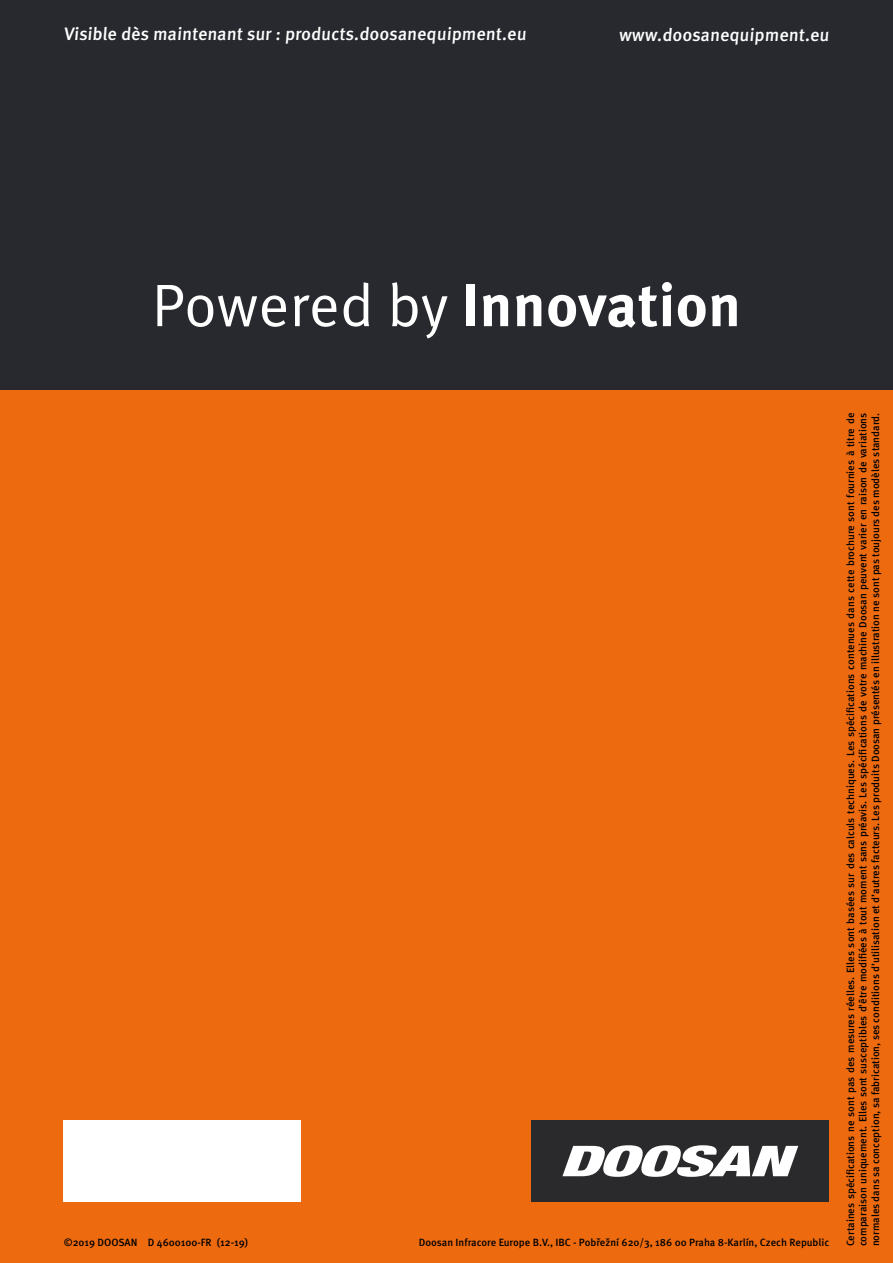
<style>
.page{position:relative;width:893px;height:1263px;background:#ed6a0f}
.page>*{position:absolute;margin:0;border:0;box-sizing:border-box;transform-origin:0 0}
.t1{font:700 60px "Meta Pro";color:#fff}
.t2{font:500 18px "Meta Pro";color:#fff}
.t3{font:500 10.5px/12.6px "Meta Pro";color:#000;text-align:justify}
.s1{font-family:"Meta Pro Norm";font-weight:400}
</style>
<div class="page">
<div style="left:0;top:0;width:893px;height:390px;background:#27292e"></div>
<div style="left:532px;top:1120px;width:297px;height:82px;background:#2a292c"></div>
<svg style="left:562px;top:1145px;width:236px;height:32px"></svg>
<div style="left:64px;top:1120px;width:237px;height:82px;background:#fff"></div>
<h2 class="t2" style="left:64px;top:20px;width:466px">Visible dès maintenant sur : products.doosanequipment.eu</h2>
<h2 class="t2" style="left:619px;top:21px;width:214px">www.doosanequipment.eu</h2>
<h1 class="t1" style="left:152px;top:258px;width:591px"><span class="s1">Powered by</span> Innovation</h1>
<p class="t3" style="left:64px;top:1236px;width:186px">©2019 DOOSAN D 4600100-FR (12-19)</p>
<p class="t3" style="left:419px;top:1236px;width:412px">Doosan Infracore Europe B.V., IBC - Pobřežní 620/3, 186 00 Praha 8-Karlín, Czech Republic</p>
<p class="t3" style="left:843px;top:1246px;width:835px;rotate:-90deg">Certaines spécifications ne sont pas des mesures réelles. Elles sont basées sur des calculs techniques. Les spécifications contenues dans cette brochure sont fournies à titre de comparaison uniquement. Elles sont susceptibles d'être modifiées à tout moment sans préavis. Les spécifications de votre machine Doosan peuvent varier en raison de variations normales dans sa conception, sa fabrication, ses conditions d’utilisation et d’autres facteurs. Les produits Doosan présentés en illustration ne sont pas toujours des modèles standard.</p>
</div>
